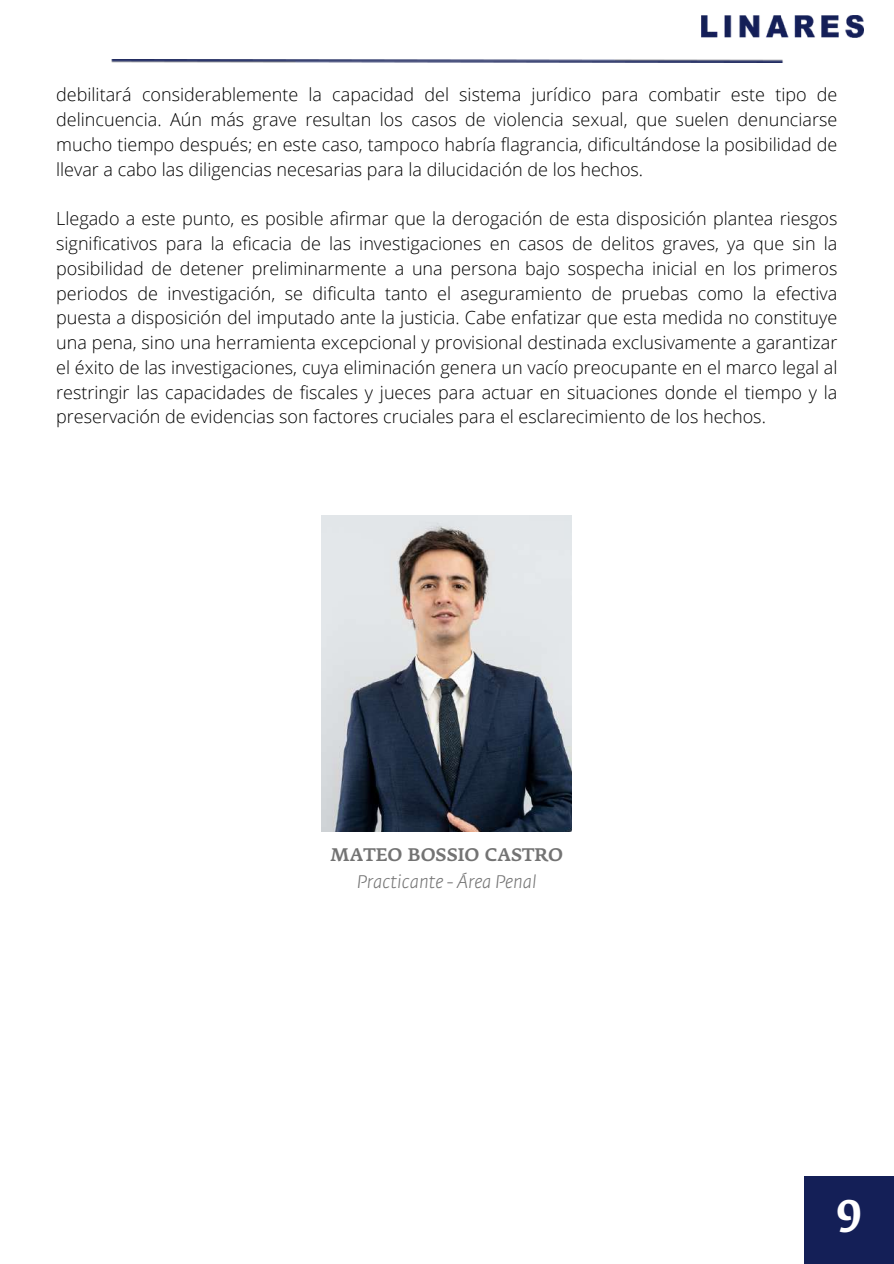
<style>
.page{position:relative;width:894px;height:1264px;background:#fff}
.page>*{position:absolute;margin:0;border:0;box-sizing:border-box;transform-origin:0 0}
.t1{font:45px "Fedra Serif A Medium TF";color:#fff}
.t2{font:300 18px/24.8px "Open Sans";color:#000;text-align:justify}
.t3{font:italic 300 18px "Fedra Sans Std";color:#737373}
.t4{font:18px "Fedra Serif A Medium TF";color:#737373}
</style>
<div class="page">
<img style="left:111px;top:60px;width:672px;height:2px">
<img style="left:701px;top:16px;width:162px;height:21px">
<div style="left:804px;top:1176px;width:89px;height:87px;background:#141f57"></div>
<img style="left:322px;top:515px;width:249px;height:316px">
<p class="t2" style="left:56px;top:82px;width:782px">debilitará considerablemente la capacidad del sistema jurídico para combatir este tipo de delincuencia. Aún más grave resultan los casos de violencia sexual, que suelen denunciarse mucho tiempo después; en este caso, tampoco habría flagrancia, dificultándose la posibilidad de llevar a cabo las diligencias necesarias para la dilucidación de los hechos.</p>
<p class="t2" style="left:56px;top:206px;width:782px">Llegado a este punto, es posible afirmar que la derogación de esta disposición plantea riesgos significativos para la eficacia de las investigaciones en casos de delitos graves, ya que sin la posibilidad de detener preliminarmente a una persona bajo sospecha inicial en los primeros periodos de investigación, se dificulta tanto el aseguramiento de pruebas como la efectiva puesta a disposición del imputado ante la justicia. Cabe enfatizar que esta medida no constituye una pena, sino una herramienta excepcional y provisional destinada exclusivamente a garantizar el éxito de las investigaciones, cuya eliminación genera un vacío preocupante en el marco legal al restringir las capacidades de fiscales y jueces para actuar en situaciones donde el tiempo y la preservación de evidencias son factores cruciales para el esclarecimiento de los hechos.</p>
<p class="t4" style="left:330px;top:844px;width:234px">MATEO BOSSIO CASTRO</p>
<p class="t3" style="left:356px;top:874px;width:181px">Practicante - Área Penal</p>
<h1 class="t1" style="left:835px;top:1189px;width:28px">9</h1>
</div>
